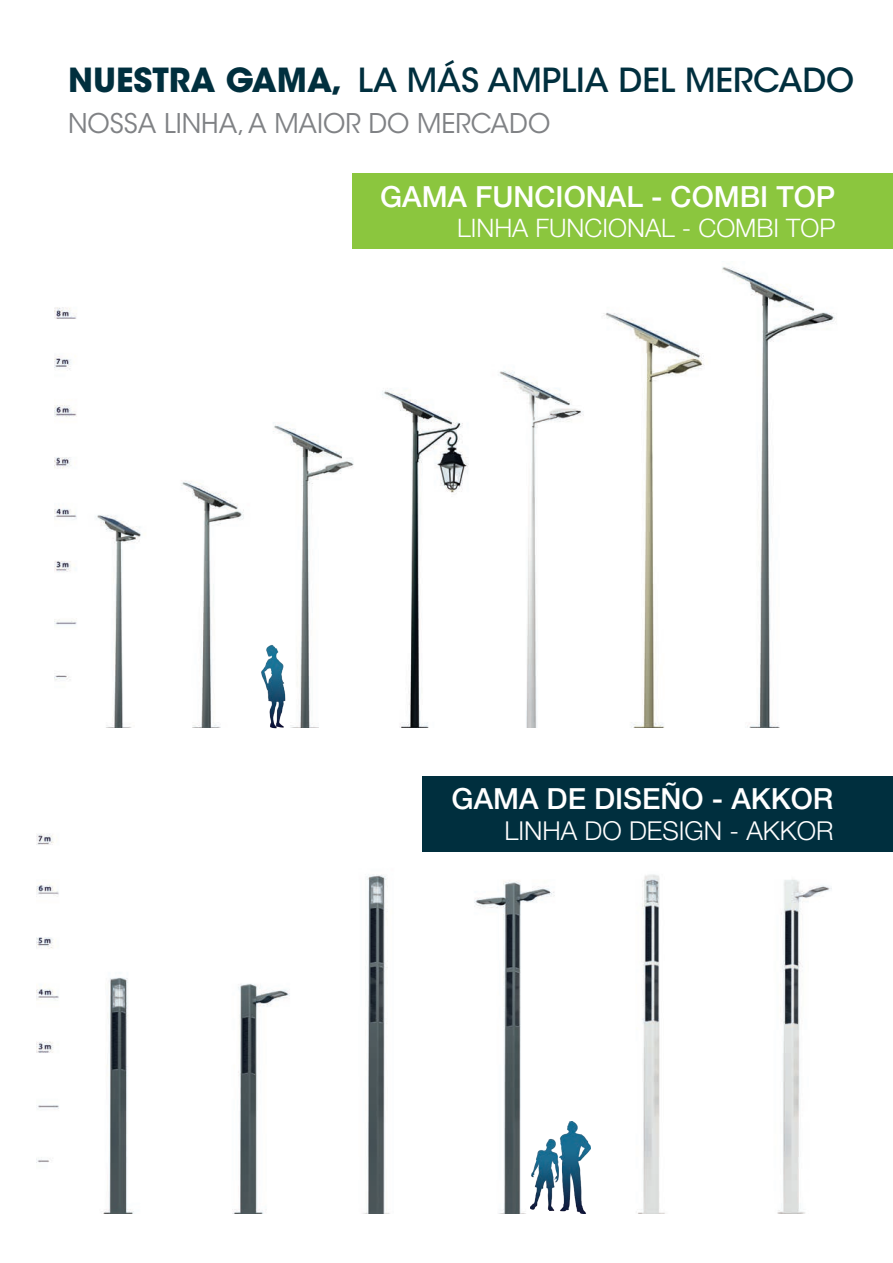
<style>
.page{position:relative;width:893px;height:1263px;background:#fff}
.page>*{position:absolute;margin:0;border:0;box-sizing:border-box;transform-origin:0 0}
.t1{font:500 33px "ITC Avant Garde Std";color:#002f3e}
.t2{font:500 29.1px "Helvetica Neue LT Pro";color:#fff}
.t3{font:27px "ITC Avant Garde Std";color:#808285}
.t4{font:300 26.1px "Helvetica Neue LT Pro";color:#fff}
.t5{font:300 25.5px "Helvetica Neue LT Pro";color:#fff}
.s1{font-weight:700}
</style>
<div class="page">
<div style="left:353px;top:173px;width:540px;height:76px;background:#8bc63e"></div>
<img style="left:54px;top:267px;width:781px;height:460px">
<img style="left:37px;top:834px;width:795px;height:380px">
<img style="left:530px;top:1121px;width:60px;height:93px">
<div style="left:422px;top:776px;width:471px;height:76px;background:#002f3e"></div>
<img style="left:215px;top:625px;width:124px;height:104px">
<p class="t1" style="left:68px;top:60px;width:788px"><span class="s1">NUESTRA GAMA,</span> LA MÁS AMPLIA DEL MERCADO</p>
<p class="t3" style="left:68px;top:107px;width:484px">NOSSA LINHA, A MAIOR DO MERCADO</p>
<p class="t2" style="left:380px;top:179px;width:457px">GAMA FUNCIONAL - COMBI TOP</p>
<p class="t5" style="left:457px;top:213px;width:380px">LINHA FUNCIONAL - COMBI TOP</p>
<p class="t2" style="left:452px;top:781px;width:383px">GAMA DE DISEÑO - AKKOR</p>
<p class="t4" style="left:504px;top:815px;width:331px">LINHA DO DESIGN - AKKOR</p>
</div>
